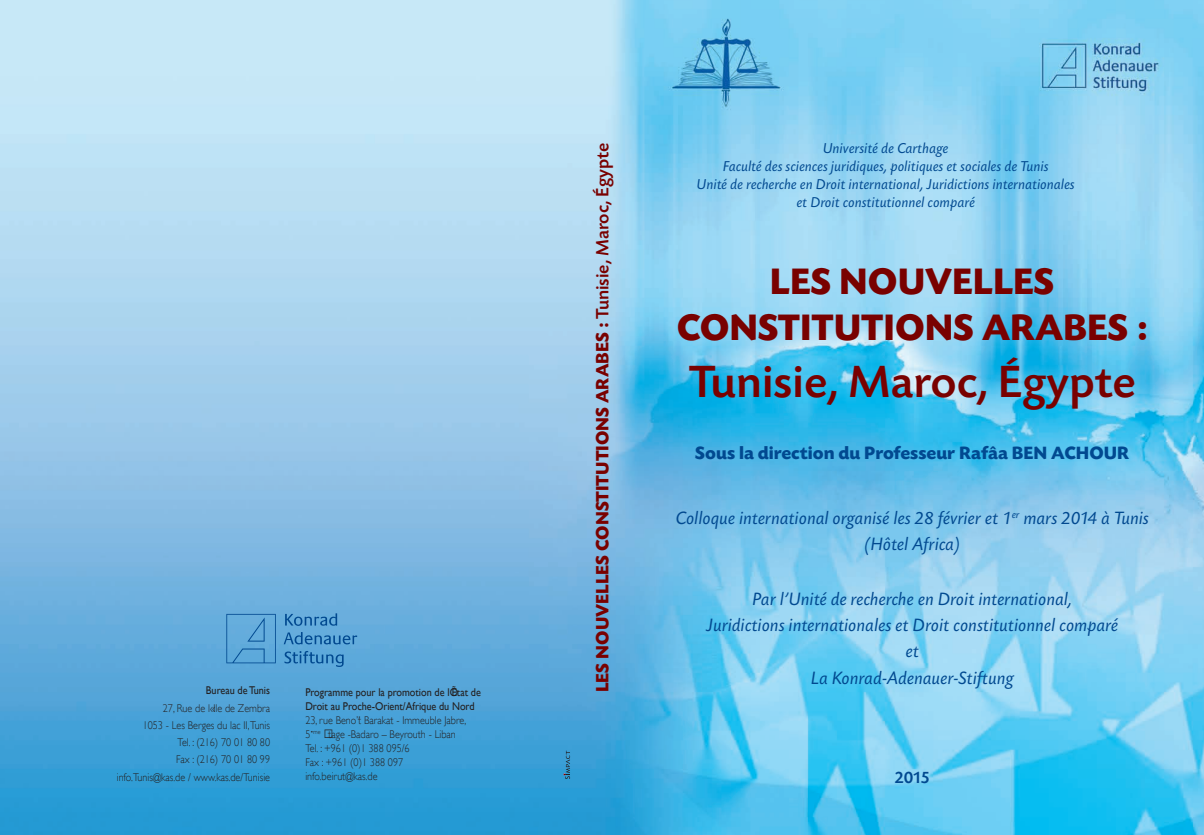
<style>
.page{position:relative;width:1204px;height:835px;background:#fff}
.page>*{position:absolute;margin:0;border:0;box-sizing:border-box;transform-origin:0 0}
.t1{font:500 47.5px "Today SBOP";color:#790100}
.t2{font:700 38.75px/46.5px "Today SBOP";color:#790100;text-align:center}
.t3{font:italic 18.75px/26.2px "Today SBOP";color:#014990;text-align:center}
.t4{font:700 18.75px "Today SBOP";color:#790100}
.t5{font:700 18.75px "Today SBOP";color:#014990}
.t6{font:500 17.5px "Today SBOP";color:#014990}
.t7{font:italic 15px/18px "Today SBOP";color:#014990;text-align:center}
.t8{font:300 11.25px/17.4px "Gill Sans";color:#231f20;text-align:right;scale:.9 1}
.t9{font:11.25px/14px "Gill Sans";color:#231f20;scale:.9 1}
.s1{font-weight:500}
</style>
<div class="page">
<img style="left:0;top:0;width:1203px;height:835px">
<svg style="left:563px;top:750px;width:7px;height:29px"></svg>
<svg style="left:226px;top:614px;width:50px;height:49px;background:#57a1d3"></svg>
<svg style="left:285px;top:613px;width:52px;height:13px"></svg>
<svg style="left:284px;top:632px;width:73px;height:12px"></svg>
<svg style="left:284px;top:651px;width:59px;height:16px"></svg>
<p class="t9" style="left:206px;top:683px;width:73px">Bureau de Tunis</p>
<p class="t8" style="left:117px;top:699px;width:172px">27, Rue de l«Ile de Zembra<br>1053 - Les Berges du lac II,Tunis<br>Tel. : (216) 70 01 80 80<br>Fax : (216) 70 01 80 99 info.Tunis@kas.de / www.kas.de/Tunisie</p>
<p class="t9" style="left:305px;top:685px;width:196px">Programme pour la promotion de lÕEtat de<br>Droit au Proche-Orient/Afrique du Nord</p>
<p class="t8" style="left:305px;top:713px;width:180px;line-height:14px;text-align:left">23, rue Beno”t Barakat - Immeuble Jabre,<br>5<sup>•me</sup> Žtage -Badaro Ð Beyrouth - Liban<br>Tel. : +961 (0)1 388 095/6<br>Fax : +961 (0)1 388 097 info.beirut@kas.de</p>
<h3 class="t4" style="left:592px;top:692px;width:551px;rotate:-90deg">LES NOUVELLES CONSTITUTIONS ARABES : <span class="s1">Tunisie, Maroc, Égypte</span></h3>
<h3 class="t7" style="left:696px;top:140px;width:379px">Université de Carthage<br>Faculté des sciences juridiques, politiques et sociales de Tunis<br>Unité de recherche en Droit international, Juridictions internationales et Droit constitutionnel comparé</h3>
<h2 class="t2" style="left:676px;top:259px;width:472px">LES NOUVELLES<br>CONSTITUTIONS ARABES :</h2>
<h1 class="t1" style="left:688px;top:356px;width:448px">Tunisie, Maroc, Égypte</h1>
<h3 class="t5" style="left:695px;top:442px;width:435px">SOUS LA DIRECTION DU PROFESSEUR RAFÂA BEN ACHOUR</h3>
<h3 class="t3" style="left:675px;top:505px;width:475px">Colloque international organisé les 28 février et 1<sup>er</sup> mars 2014 à Tunis (Hôtel Africa)</h3>
<h3 class="t3" style="left:706px;top:586px;width:413px">Par l’Unité de recherche en Droit international,<br>Juridictions internationales et Droit constitutionnel comparé et<br>La Konrad-Adenauer-Stiftung</h3>
<h3 class="t6" style="left:894px;top:767px;width:37px">2015</h3>
</div>
